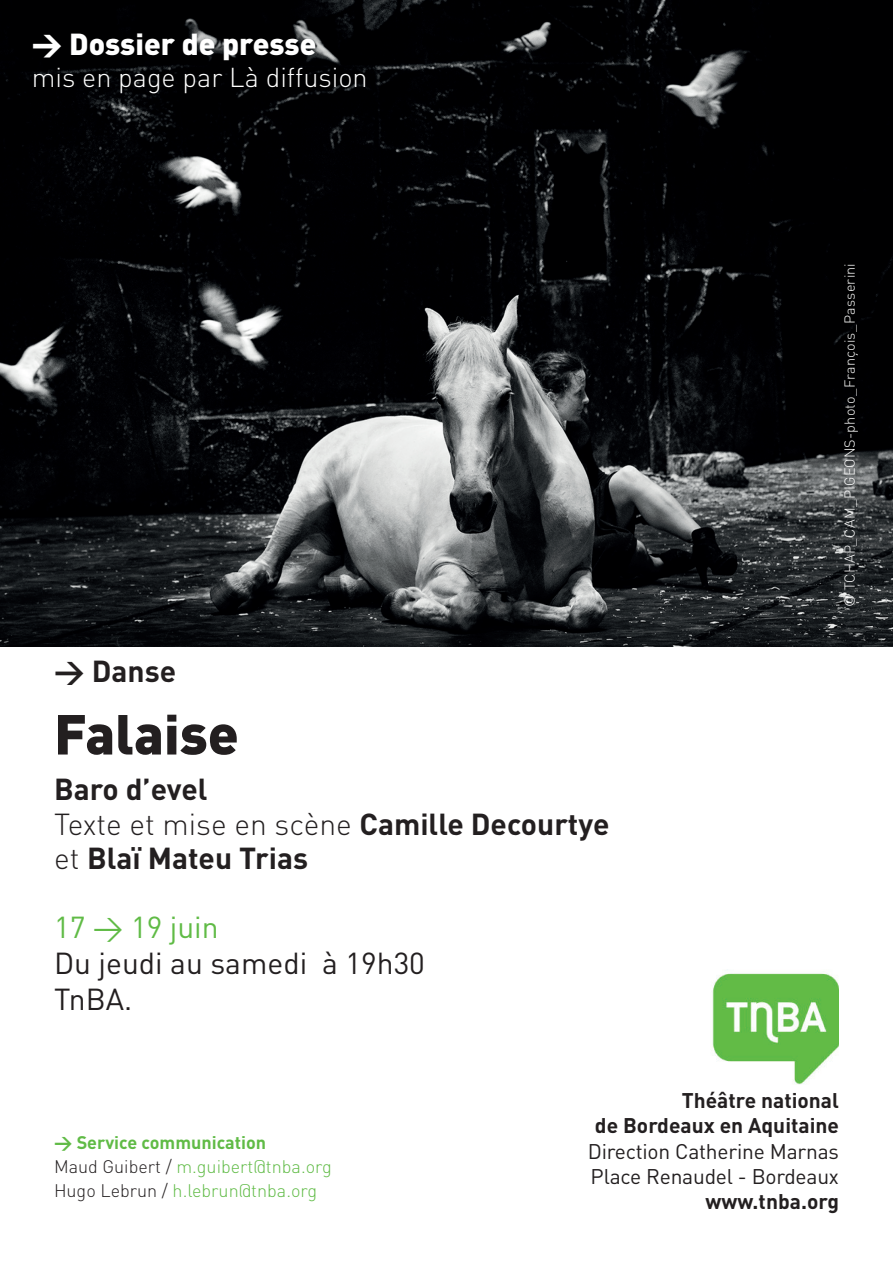
<style>
.page{position:relative;width:893px;height:1263px;background:#fff}
.page>*{position:absolute;margin:0;border:0;box-sizing:border-box;transform-origin:0 0}
.t1{font:900 55.5px "DIN";color:#231f20}
.t2{font:700 30px/34.5px "DIN";color:#231f20}
.t3{font:30px/36px "DIN";color:#231f20}
.t4{font:900 30px "DIN";color:#fff}
.t5{font:30px "DIN";color:#60bb46}
.t6{font:300 27px "DIN";color:#fff}
.t7{font:700 21px/25.2px "DIN";color:#231f20;text-align:right}
.t8{font:21px/25.2px "DIN";letter-spacing:-.01em;color:#231f20}
.t9{font:300 18px/24px "DIN";color:#60bb46}
.t10{font:300 14.4px "DIN";letter-spacing:.005em;color:#fff}
.s1{font-weight:300}
.s2{font-weight:700}
.s3{color:#231f20}
</style>
<div class="page">
<img style="left:0;top:0;width:893px;height:646px">
<img style="left:712px;top:969px;width:127px;height:116px">
<h2 class="t4" style="left:32px;top:24px;width:286px">&gt; Dossier de presse</h2>
<h3 class="t6" style="left:32px;top:61px;width:338px">mis en page par Là diffusion</h3>
<h2 class="t2" style="left:54px;top:652px;width:124px">&gt; Danse</h2>
<h1 class="t1" style="left:54px;top:697px;width:186px">Falaise</h1>
<h2 class="t2" style="left:54px;top:771px;width:557px">Baro d’evel<br><span class="s1">Texte et mise en scène</span> Camille Decourtye <span class="s1">et</span> Blaï Mateu Trias</h2>
<h2 class="t5" style="left:54px;top:908px;width:166px">17 &gt; 19 juin</h2>
<h2 class="t3" style="left:54px;top:944px;width:372px">Du jeudi au samedi à 19h30<br>TnBA.</h2>
<p class="t10" style="left:841px;top:607px;width:345px;rotate:-90deg">© TCHAP_CAM_PIGEONS-photo_François_Passerini</p>
<p class="t9" style="left:54px;top:1130px;width:279px"><span class="s2">&gt; Service communication<br></span><span class="s3">Maud Guibert /</span> m.guibert@tnba.org<br><span class="s3">Hugo Lebrun /</span> h.lebrun@tnba.org</p>
<p class="t7" style="left:595px;top:1087px;width:246px">Théâtre national<br>de Bordeaux en Aquitaine</p>
<p class="t8" style="left:588px;top:1138px;width:253px">Direction Catherine Marnas<br>Place Renaudel - Bordeaux</p>
<p class="t7" style="left:706px;top:1188px;width:135px">www.tnba.org</p>
</div>
